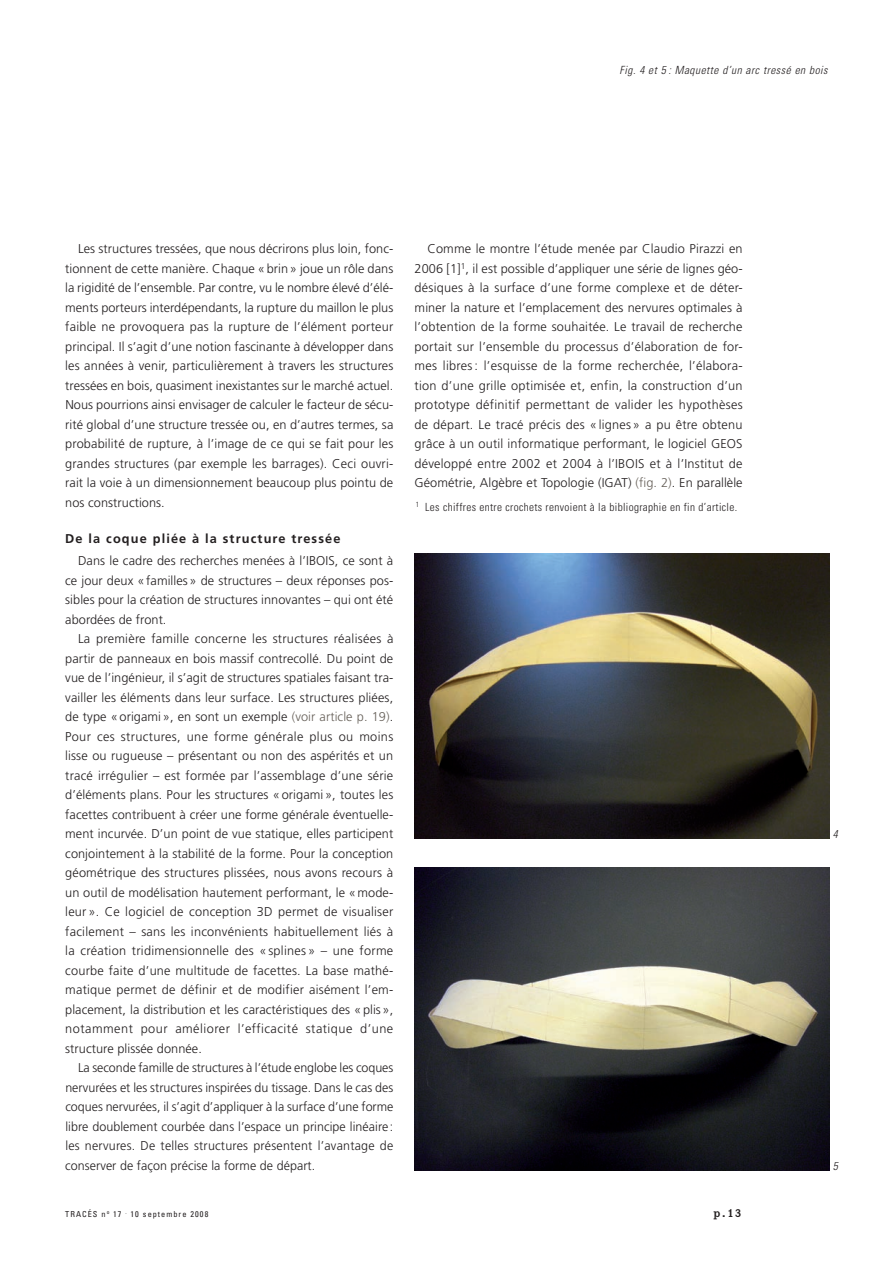
<style>
.page{position:relative;width:893px;height:1263px;background:#fff}
.page>*{position:absolute;margin:0;border:0;box-sizing:border-box;transform-origin:0 0}
.t1{font:300 12.75px/19.5px "Frutiger";letter-spacing:.005em;color:#231f20;text-align:justify}
.t2{font:700 12.75px "Frutiger";letter-spacing:.09em;color:#231f20}
.t3{font:700 12px "Corporate E";color:#231f20}
.t4{font:300 condensed 11.25px "Univers";letter-spacing:.03em;color:#231f20}
.t5{font:italic 300 condensed 11.25px "Univers";letter-spacing:.05em;color:#231f20}
.t6{font:condensed 8.25px "Univers";letter-spacing:.125em;color:#231f20}
.s1{color:#666059}
</style>
<div class="page">
<img style="left:415px;top:868px;width:414px;height:302px">
<img style="left:415px;top:553px;width:414px;height:285px">
<p class="t5" style="left:619px;top:63px;width:210px">Fig. 4 et 5 : Maquette d’un arc tressé en bois</p>
<p class="t1" style="left:65px;top:239px;width:330px;text-indent:13px">Les structures tressées, que nous décrirons plus loin, fonc&shy;tionnent de cette manière. Chaque «brin» joue un rôle dans la rigidité de l’ensemble. Par contre, vu le nombre élevé d’élé&shy;ments porteurs interdépendants, la rupture du maillon le plus faible ne provoquera pas la rupture de l’élément porteur principal. Il s’agit d’une notion fascinante à développer dans les années à venir, particulièrement à travers les structures tressées en bois, quasiment inexistantes sur le marché actuel.<br>Nous pourrions ainsi envisager de calculer le facteur de sécu&shy;rité global d’une structure tressée ou, en d’autres termes, sa probabilité de rupture, à l’image de ce qui se fait pour les grandes structures (par exemple les barrages). Ceci ouvri&shy;rait la voie à un dimensionnement beaucoup plus pointu de nos constructions.</p>
<p class="t2" style="left:65px;top:531px;width:277px">De la coque pliée à la structure tressée</p>
<p class="t1" style="left:65px;top:551px;width:330px;text-indent:13px">Dans le cadre des recherches menées à l’IBOIS, ce sont à ce jour deux «familles» de structures – deux réponses pos&shy;sibles pour la création de structures innovantes – qui ont été abordées de front.</p>
<p class="t1" style="left:65px;top:629px;width:330px;text-indent:13px">La première famille concerne les structures réalisées à partir de panneaux en bois massif contrecollé. Du point de vue de l’ingénieur, il s’agit de structures spatiales faisant tra&shy;vailler les éléments dans leur surface. Les structures pliées, de type «origami», en sont un exemple <span class="s1">(voir article p. 19)</span>.<br>Pour ces structures, une forme générale plus ou moins lisse ou rugueuse – présentant ou non des aspérités et un tracé irrégulier – est formée par l’assemblage d’une série d’éléments plans. Pour les structures «origami», toutes les facettes contribuent à créer une forme générale éventuelle&shy;ment incurvée. D’un point de vue statique, elles participent conjointement à la stabilité de la forme. Pour la conception géométrique des structures plissées, nous avons recours à un outil de modélisation hautement performant, le «mode&shy;leur ». Ce logiciel de conception 3D permet de visualiser facilement – sans les inconvénients habituellement liés à la création tridimensionnelle des « splines » – une forme courbe faite d’une multitude de facettes. La base mathé&shy;matique permet de définir et de modifier aisément l’em&shy;placement, la distribution et les caractéristiques des «plis», notamment pour améliorer l’efficacité statique d’une structure plissée donnée.</p>
<p class="t1" style="left:65px;top:1058px;width:330px;text-indent:13px">La seconde famille de structures à l’étude englobe les coques nervurées et les structures inspirées du tissage. Dans le cas des coques nervurées, il s’agit d’appliquer à la surface d’une forme libre doublement courbée dans l’espace un principe linéaire : les nervures. De telles structures présentent l’avantage de conserver de façon précise la forme de départ.</p>
<p class="t1" style="left:414px;top:239px;width:330px;text-indent:13px">Comme le montre l’étude menée par Claudio Pirazzi en 2006 [1]<sup>1</sup>, il est possible d’appliquer une série de lignes géo&shy;désiques à la surface d’une forme complexe et de déter&shy;miner la nature et l’emplacement des nervures optimales à l’obtention de la forme souhaitée. Le travail de recherche portait sur l’ensemble du processus d’élaboration de for&shy;mes libres: l’esquisse de la forme recherchée, l’élabora&shy;tion d’une grille optimisée et, enfin, la construction d’un prototype définitif permettant de valider les hypothèses de départ. Le tracé précis des « lignes » a pu être obtenu grâce à un outil informatique performant, le logiciel GEOS développé entre 2002 et 2004 à l’IBOIS et à l’Institut de Géométrie, Algèbre et Topologie (IGAT) <span class="s1">(fig. 2)</span>. En parallèle</p>
<p class="t4" style="left:416px;top:500px;width:323px"><sup>1</sup> Les chiffres entre crochets renvoient à la bibliographie en fin d’article.</p>
<p class="t5" style="left:833px;top:827px;width:6px">4</p>
<p class="t5" style="left:833px;top:1159px;width:6px">5</p>
<p class="t6" style="left:65px;top:1209px;width:145px">TRACÉS n<sup>o</sup> 17 <sup>.</sup> 10 septembre 2008</p>
<p class="t3" style="left:713px;top:1206px;width:29px">p.13</p>
</div>
